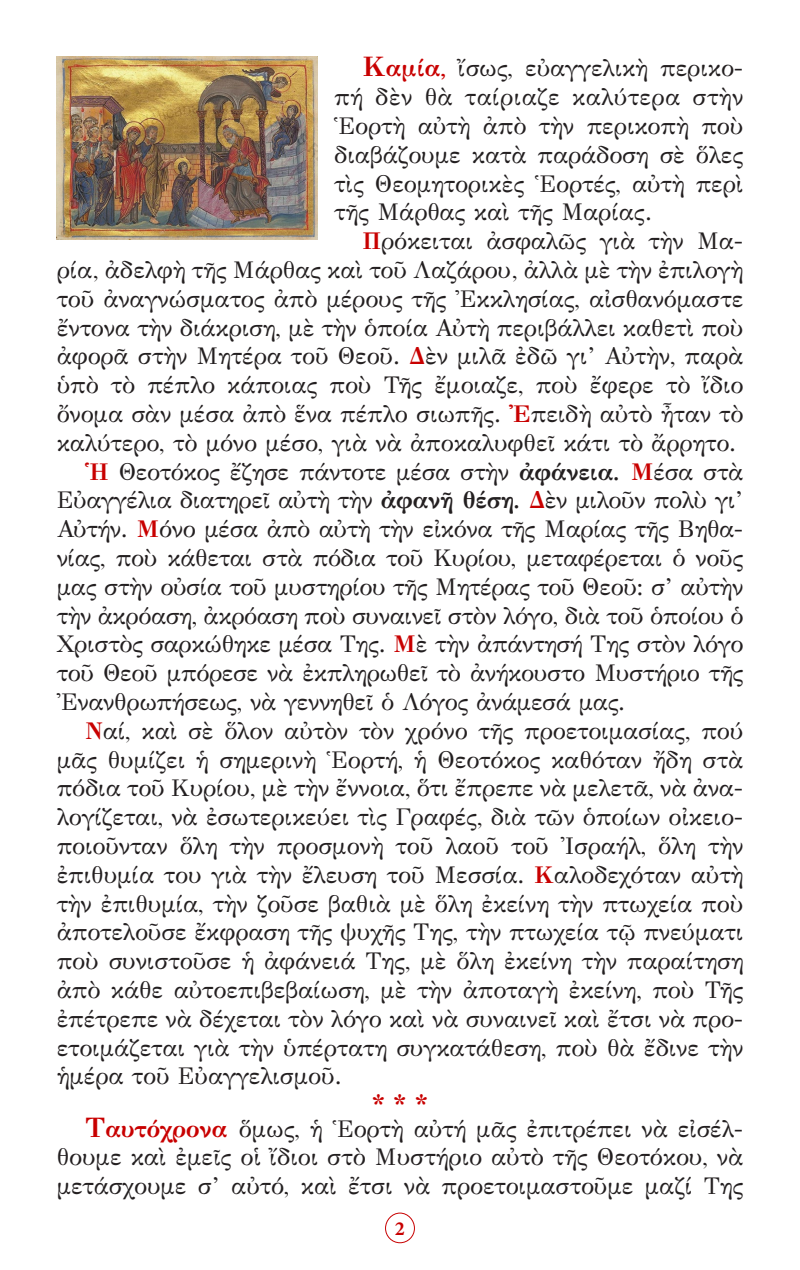
<style>
.page{position:relative;width:800px;height:1270px;background:#fff}
.page>*{position:absolute;margin:0;border:0;box-sizing:border-box;transform-origin:0 0}
.Asteriskoi{font:28px "CTOS New Times Bold Test 1";color:#c80000}
.t1{font:24px/28.8px "GFS Didot";color:#231f20;text-align:justify}
.t2{font:700 20px "Minion Pro";color:#c80000}
.s1{font-weight:700;font-size:28px;color:#c80000}
.s2{font-weight:700;color:#c80000}
.s3{font-weight:700}
</style>
<div class="page">
<div style="left:385px;top:1213px;width:30px;height:30px;border:1px solid #c80000;border-radius:50%"></div>
<img style="left:57px;top:57px;width:260px;height:182px">
<p class="t1" style="left:334px;top:52px;width:411px;text-indent:28px"><span class="s1">Κ</span><span class="s2">αμία,</span> ἴσως, εὐαγγελικὴ περικο&shy;πή δὲν θὰ ταίριαζε καλύτερα στὴν Ἑορτὴ αὐτὴ ἀπὸ τὴν περικοπὴ ποὺ διαβάζουμε κατὰ παράδοση σὲ ὅλες τὶς Θεομητορικὲς Ἑορτές, αὐτὴ περὶ τῆς Μάρθας καὶ τῆς Μαρίας.</p>
<p class="t1" style="left:57px;top:225px;width:688px;text-indent:306px"><span class="s2">Π</span>ρόκειται ἀσφαλῶς γιὰ τὴν Μα&shy;ρία, ἀδελφὴ τῆς Μάρθας καὶ τοῦ Λαζάρου, ἀλλὰ μὲ τὴν ἐπιλογὴ τοῦ ἀναγνώσματος ἀπὸ μέρους τῆς Ἐκκλησίας, αἰσθανόμαστε ἔντονα τὴν διάκριση, μὲ τὴν ὁποία Αὐτὴ περιβάλλει καθετὶ ποὺ ἀφορᾶ στὴν Μητέρα τοῦ Θεοῦ. <span class="s2">Δ</span>ὲν μιλᾶ ἐδῶ γι’ Αὐτὴν, παρὰ ὑπὸ τὸ πέπλο κάποιας ποὺ Τῆς ἔμοιαζε, ποὺ ἔφερε τὸ ἴδιο ὄνομα σὰν μέσα ἀπὸ ἕνα πέπλο σιωπῆς. <span class="s2">Ἐ</span>πειδὴ αὐτὸ ἦταν τὸ καλύτερο, τὸ μόνο μέσο, γιὰ νὰ ἀποκαλυφθεῖ κάτι τὸ ἄρρητο.</p>
<p class="t1" style="left:57px;top:456px;width:688px;text-indent:28px"><span class="s2">Ἡ</span> Θεοτόκος ἔζησε πάντοτε μέσα στὴν <span class="s3">ἀφάνεια.</span> <span class="s2">Μ</span>έσα στὰ Εὐαγγέλια διατηρεῖ αὐτὴ τὴν <span class="s3">ἀφανῆ θέση.</span> <span class="s2">Δ</span>ὲν μιλοῦν πολὺ γι’ Αὐτήν. <span class="s2">Μ</span>όνο μέσα ἀπὸ αὐτὴ τὴν εἰκόνα τῆς Μαρίας τῆς Βηθα&shy;νίας, ποὺ κάθεται στὰ πόδια τοῦ Κυρίου, μεταφέρεται ὁ νοῦς μας στὴν οὐσία τοῦ μυστηρίου τῆς Μητέρας τοῦ Θεοῦ: σ’ αὐτὴν τὴν ἀκρόαση, ἀκρόαση ποὺ συναινεῖ στὸν λόγο, διὰ τοῦ ὁποίου ὁ Χριστὸς σαρκώθηκε μέσα Της. <span class="s2">Μ</span>ὲ τὴν ἀπάντησή Της στὸν λόγο τοῦ Θεοῦ μπόρεσε νὰ ἐκπληρωθεῖ τὸ ἀνήκουστο Μυστήριο τῆς Ἐνανθρωπήσεως, νὰ γεννηθεῖ ὁ Λόγος ἀνάμεσά μας.</p>
<p class="t1" style="left:57px;top:715px;width:688px;text-indent:28px"><span class="s2">Ν</span>αί, καὶ σὲ ὅλον αὐτὸν τὸν χρόνο τῆς προετοιμασίας, πού μᾶς θυμίζει ἡ σημερινὴ Ἑορτή, ἡ Θεοτόκος καθόταν ἤδη στὰ πόδια τοῦ Κυρίου, μὲ τὴν ἔννοια, ὅτι ἔπρεπε νὰ μελετᾶ, νὰ ἀνα&shy;λογίζεται, νὰ ἐσωτερικεύει τὶς Γραφές, διὰ τῶν ὁποίων οἰκειο&shy;ποιοῦνταν ὅλη τὴν προσμονὴ τοῦ λαοῦ τοῦ Ἰσραήλ, ὅλη τὴν ἐπιθυμία του γιὰ τὴν ἔλευση τοῦ Μεσσία. <span class="s2">Κ</span>αλοδεχόταν αὐτὴ τὴν ἐπιθυμία, τὴν ζοῦσε βαθιὰ μὲ ὅλη ἐκείνη τὴν πτωχεία ποὺ ἀποτελοῦσε ἔκφραση τῆς ψυχῆς Της, τὴν πτωχεία τῷ πνεύματι ποὺ συνιστοῦσε ἡ ἀφάνειά Της, μὲ ὅλη ἐκείνη τὴν παραίτηση ἀπὸ κάθε αὐτοεπιβεβαίωση, μὲ τὴν ἀποταγὴ ἐκείνη, ποὺ Τῆς ἐπέτρεπε νὰ δέχεται τὸν λόγο καὶ νὰ συναινεῖ καὶ ἔτσι νὰ προ&shy;ετοιμάζεται γιὰ τὴν ὑπέρτατη συγκατάθεση, ποὺ θὰ ἔδινε τὴν ἡμέρα τοῦ Εὐαγγελισμοῦ.</p>
<p class="Asteriskoi" style="left:371px;top:1088px;width:59px">* * *</p>
<p class="t1" style="left:57px;top:1112px;width:688px;text-indent:28px"><span class="s1">Τ</span><span class="s2">αυτόχρονα</span> ὅμως, ἡ Ἑορτὴ αὐτή μᾶς ἐπιτρέπει νὰ εἰσέλ&shy;θουμε καὶ ἐμεῖς οἱ ἴδιοι στὸ Μυστήριο αὐτὸ τῆς Θεοτόκου, νὰ μετάσχουμε σ’ αὐτό, καὶ ἔτσι νὰ προετοιμαστοῦμε μαζί Της</p>
<p class="t2" style="left:395px;top:1214px;width:11px">2</p>
</div>
